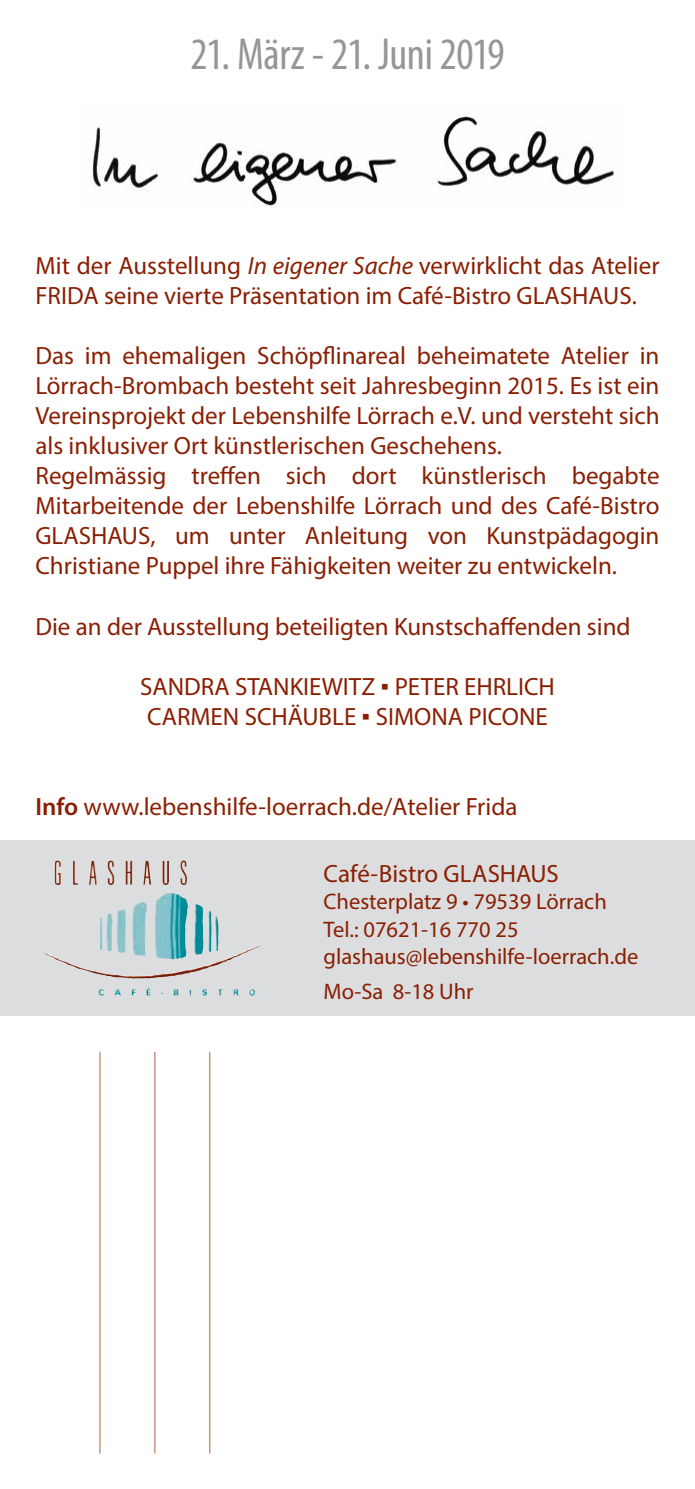
<style>
.page{position:relative;width:695px;height:1489px;background:#fff}
.page>*{position:absolute;margin:0;border:0;box-sizing:border-box;transform-origin:0 0}
.t1{font:condensed 45px "Myriad Pro";letter-spacing:-.01em;color:#949698}
.t2{font:25px/30px "Myriad Pro";color:#8a1f03}
.t3{font:22.5px/27.5px "Myriad Pro";color:#8a1f03}
.s1{font-style:italic}
.s2{font-family:"Arial"}
.s3{font-weight:600}
</style>
<div class="page">
<div style="left:0;top:840px;width:694px;height:175px;background:#dcddde"></div>
<img style="left:55px;top:860px;width:132px;height:25px">
<hr style="left:209px;top:1051px;width:1px;height:402px;background:#c17e62">
<hr style="left:154px;top:1051px;width:1px;height:402px;background:#c17e62">
<hr style="left:99px;top:1051px;width:1px;height:402px;background:#c17e62">
<img style="left:92px;top:113px;width:522px;height:95px">
<h1 class="t1" style="left:190px;top:27px;width:315px">21. März - 21. Juni 2019</h1>
<p class="t2" style="left:35px;top:250px;width:625px">Mit der Ausstellung <span class="s1">In eigener Sache</span> verwirklicht das Atelier<br>FRIDA seine vierte Präsentation im Café-Bistro GLASHAUS.</p>
<p class="t2" style="left:35px;top:340px;width:625px">Das im ehemaligen Schöpflinareal beheimatete Atelier in Lörrach-Brombach besteht seit Jahresbeginn 2015. Es ist ein Vereinsprojekt der Lebenshilfe Lörrach e.V. und versteht sich als inklusiver Ort künstlerischen Geschehens.<br>Regelmässig treffen sich dort künstlerisch begabte Mitarbeitende der Lebenshilfe Lörrach und des Café-Bistro GLASHAUS, um unter Anleitung von Kunstpädagogin Christiane Puppel ihre Fähigkeiten weiter zu entwickeln.</p>
<p class="t2" style="left:35px;top:610px;width:596px">Die an der Ausstellung beteiligten Kunstschaffenden sind</p>
<p class="t2" style="left:140px;top:670px;width:416px">SANDRA STANKIEWITZ <span class="s2">▪</span> PETER EHRLICH<br>CARMEN SCHÄUBLE <span class="s2">▪</span> SIMONA PICONE</p>
<p class="t2" style="left:35px;top:790px;width:483px"><span class="s3">Info</span> www.lebenshilfe-loerrach.de/Atelier Frida</p>
<p class="t2" style="left:323px;top:857px;width:237px">Café-Bistro GLASHAUS</p>
<p class="t3" style="left:323px;top:887px;width:316px">Chesterplatz 9 • 79539 Lörrach<br>Tel.: 07621-16 770 25 glashaus@lebenshilfe-loerrach.de</p>
<p class="t3" style="left:323px;top:977px;width:152px">Mo-Sa 8-18 Uhr</p>
</div>
